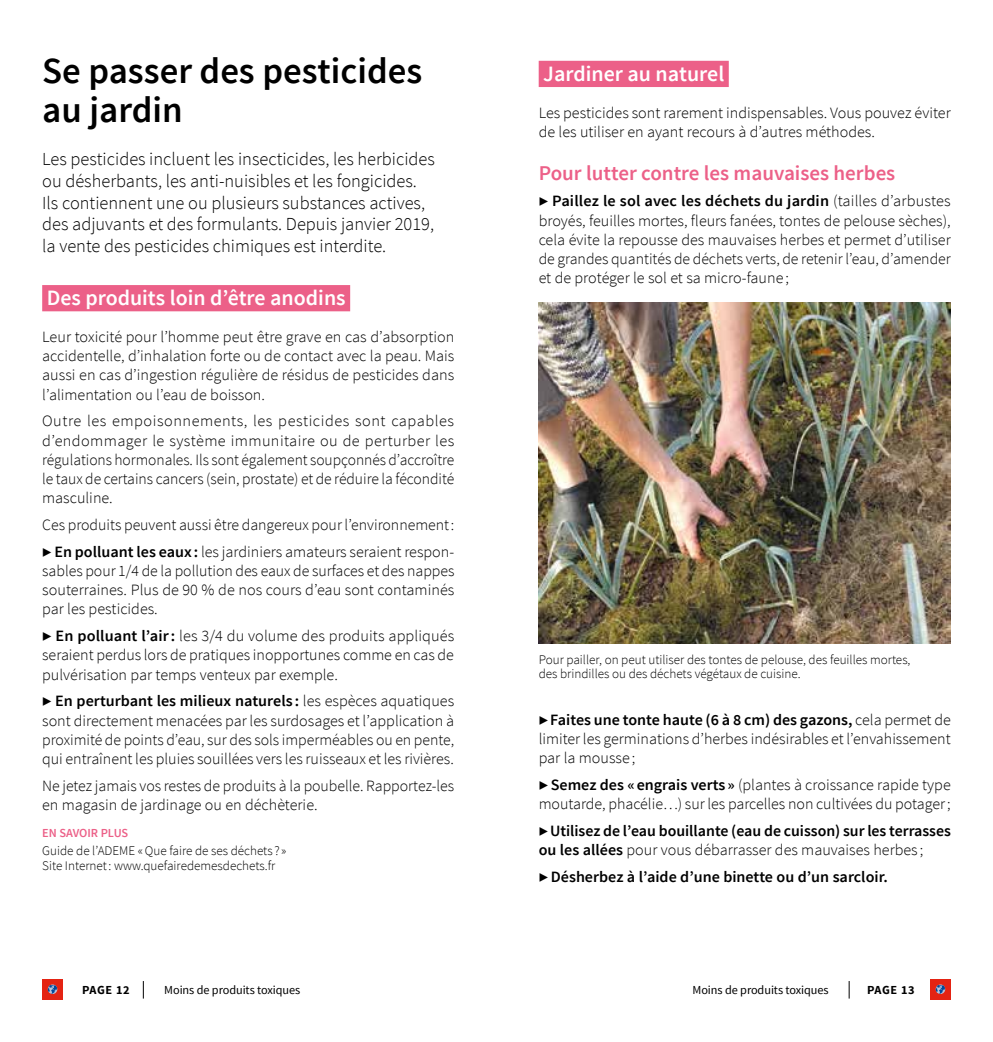
<style>
.page{position:relative;width:993px;height:1042px;background:#fff}
.page>*{position:absolute;margin:0;border:0;box-sizing:border-box;transform-origin:0 0}
.t1{font:600 36.75px/38.5px "Source Sans Pro";color:#000}
.t2{font:600 21.88px "Source Sans Pro";color:#fff}
.t3{font:600 21px "Source Sans Pro";color:#ec6088}
.t4{font:300 18.38px/21.9px "Source Sans Pro";color:#000}
.t5{font:300 15.75px/19.2px "Source Sans Pro";color:#000;text-align:justify}
.t6{font:600 15.75px/19.2px "Source Sans Pro";color:#000}
.t7{font:300 13.12px/14.9px "Source Sans Pro";color:#000}
.t8{font:12.25px "Source Sans Pro";letter-spacing:-.005em;color:#000}
.t9{font:700 12.25px "Source Sans Pro";letter-spacing:.045em;color:#000}
.t10{font:600 12.25px "Source Sans Pro";color:#ec6088}
.s1{font-weight:600}
.s2{font-weight:300}
</style>
<div class="page">
<svg style="left:143px;top:981px;width:1px;height:17px"></svg>
<div style="left:42px;top:979px;width:21px;height:21px;background:#e42313"></div>
<svg style="left:48px;top:984px;width:9px;height:10px"></svg>
<svg style="left:848px;top:981px;width:1px;height:17px"></svg>
<div style="left:929px;top:979px;width:21px;height:21px;background:#e42313"></div>
<svg style="left:935px;top:984px;width:9px;height:10px"></svg>
<div style="left:538px;top:61px;width:190px;height:26px;background:#ec6088"></div>
<img style="left:538px;top:302px;width:412px;height:341px">
<div style="left:42px;top:285px;width:308px;height:26px;background:#ec6088"></div>
<h1 class="t1" style="left:42px;top:53px;width:381px">Se passer des pesticides au jardin</h1>
<p class="t4" style="left:42px;top:148px;width:394px">Les pesticides incluent les insecticides, les herbicides ou désherbants, les anti-nuisibles et les fongicides.<br>Ils contiennent une ou plusieurs substances actives, des adjuvants et des formulants. Depuis janvier 2019, la vente des pesticides chimiques est interdite.</p>
<h2 class="t2" style="left:47px;top:284px;width:300px">Des produits loin d’être anodins</h2>
<p class="t5" style="left:42px;top:327px;width:413px">Leur toxicité pour l’homme peut être grave en cas d’absorption accidentelle, d’inhalation forte ou de contact avec la peau. Mais aussi en cas d’ingestion régulière de résidus de pesticides dans l’alimentation ou l’eau de boisson.</p>
<p class="t5" style="left:42px;top:411px;width:413px">Outre les empoisonnements, les pesticides sont capables d’endommager le système immunitaire ou de perturber les régulations hormonales. Ils sont également soupçonnés d’accroître le taux de certains cancers (sein, prostate) et de réduire la fécondité masculine.</p>
<p class="t5" style="left:42px;top:511px;width:413px;line-height:26.8px">Ces produits peuvent aussi être dangereux pour l’environnement: <span class="s1">▶ En polluant les eaux :</span> les jardiniers amateurs seraient respon-</p>
<p class="t5" style="left:42px;top:561px;width:413px">sables pour 1/4 de la pollution des eaux de surfaces et des nappes souterraines. Plus de 90 % de nos cours d’eau sont contaminés par les pesticides.</p>
<p class="t5" style="left:42px;top:626px;width:413px"><span class="s1">▶ En polluant l’air:</span> les 3/4 du volume des produits appliqués seraient perdus lors de pratiques inopportunes comme en cas de pulvérisation par temps venteux par exemple.</p>
<p class="t5" style="left:42px;top:691px;width:413px"><span class="s1">▶ En perturbant les milieux naturels :</span> les espèces aquatiques sont directement menacées par les surdosages et l’application à proximité de points d’eau, sur des sols imperméables ou en pente, qui entraînent les pluies souillées vers les ruisseaux et les rivières.</p>
<p class="t5" style="left:42px;top:776px;width:413px">Ne jetez jamais vos restes de produits à la poubelle. Rapportez-les en magasin de jardinage ou en déchèterie.</p>
<p class="t10" style="left:42px;top:825px;width:88px">EN SAVOIR PLUS</p>
<p class="t7" style="left:42px;top:843px;width:246px">Guide de l’ADEME «Que faire de ses déchets ? »<br>Site Internet: www.quefairedemesdechets.fr</p>
<h2 class="t2" style="left:543px;top:60px;width:182px">Jardiner au naturel</h2>
<p class="t5" style="left:538px;top:103px;width:413px">Les pesticides sont rarement indispensables. Vous pouvez éviter de les utiliser en ayant recours à d’autres méthodes.</p>
<h3 class="t3" style="left:538px;top:159px;width:358px">Pour lutter contre les mauvaises herbes</h3>
<p class="t5" style="left:538px;top:192px;width:413px"><span class="s1">▶ Paillez le sol avec les déchets du jardin</span> (tailles d’arbustes broyés, feuilles mortes, fleurs fanées, tontes de pelouse sèches), cela évite la repousse des mauvaises herbes et permet d’utiliser de grandes quantités de déchets verts, de retenir l’eau, d’amender et de protéger le sol et sa micro-faune ;</p>
<p class="t7" style="left:538px;top:652px;width:373px">Pour pailler, on peut utiliser des tontes de pelouse, des feuilles mortes, des brindilles ou des déchets végétaux de cuisine.</p>
<p class="t5" style="left:538px;top:710px;width:413px"><span class="s1">▶ Faites une tonte haute (6 à 8 cm) des gazons,</span> cela permet de limiter les germinations d’herbes indésirables et l’envahissement par la mousse ;</p>
<p class="t5" style="left:538px;top:775px;width:413px"><span class="s1">▶ Semez des «engrais verts »</span> (plantes à croissance rapide type moutarde, phacélie…) sur les parcelles non cultivées du potager;</p>
<p class="t6" style="left:538px;top:821px;width:413px">▶ Utilisez de l’eau bouillante (eau de cuisson) sur les terrasses ou les allées <span class="s2">pour vous débarrasser des mauvaises herbes ;</span></p>
<p class="t6" style="left:538px;top:867px;width:350px">▶ Désherbez à l’aide d’une binette ou d’un sarcloir.</p>
<p class="t9" style="left:82px;top:981px;width:49px">PAGE 12</p>
<p class="t8" style="left:164px;top:982px;width:138px">Moins de produits toxiques</p>
<p class="t8" style="left:692px;top:982px;width:138px">Moins de produits toxiques</p>
<p class="t9" style="left:866px;top:981px;width:49px">PAGE 13</p>
</div>
